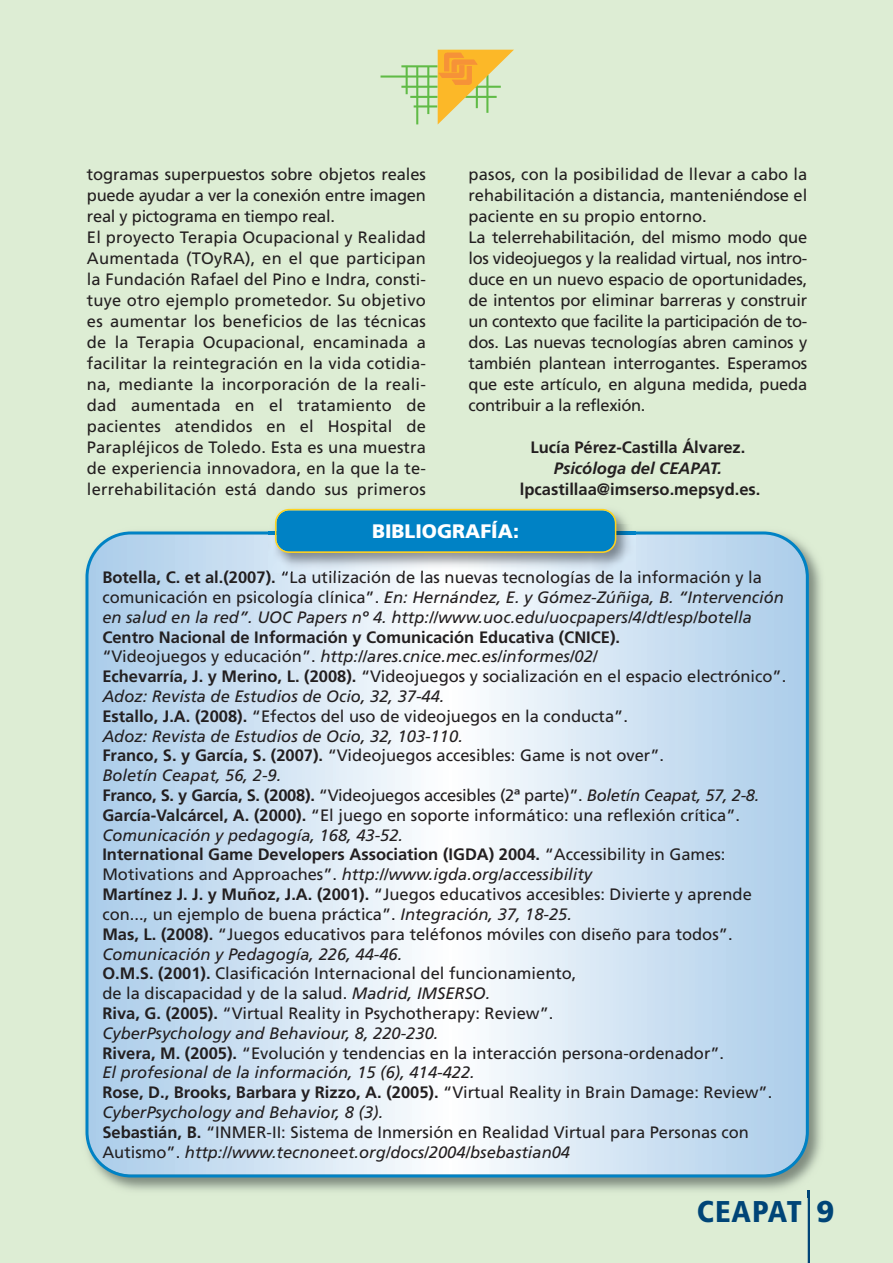
<style>
.page{position:relative;width:893px;height:1263px;background:#fff}
.page>*{position:absolute;margin:0;border:0;box-sizing:border-box;transform-origin:0 0}
.t1{font:900 condensed 30px "Frutiger";letter-spacing:.03em;color:#004577}
.t2{font:900 19.5px "Frutiger";color:#fff}
.t3{font:16.5px/21px "Frutiger";color:#231f20}
.t4{font:italic 16.5px/19.8px "Frutiger";color:#231f20}
.t5{font:700 16.5px "Frutiger";color:#231f20}
.t6{font:italic 700 16.5px "Frutiger";color:#231f20}
.s1{font-weight:700;font-style:normal}
.s2{font-style:normal}
.s3{font-weight:700}
.s4{font-style:italic}
.s5{font-stretch:normal}
</style>
<div class="page">
<div style="left:1px;top:0;width:891px;height:1262px;background:#ddedd4"></div>
<hr style="left:401px;top:65px;width:36px;height:2px;background:#60bb46">
<hr style="left:380px;top:75px;width:57px;height:3px;background:#60bb46">
<hr style="left:401px;top:86px;width:36px;height:2px;background:#60bb46">
<hr style="left:410px;top:96px;width:27px;height:2px;background:#60bb46">
<hr style="left:413px;top:105px;width:24px;height:2px;background:#60bb46">
<hr style="left:427px;top:66px;width:2px;height:48px;background:#60bb46">
<hr style="left:416px;top:67px;width:2px;height:57px;background:#60bb46">
<hr style="left:405px;top:66px;width:2px;height:28px;background:#60bb46">
<svg style="left:437px;top:50px;width:77px;height:74px"></svg>
<hr style="left:807px;top:1189px;width:2px;height:73px;background:#004577">
<img style="left:103px;top:549px;width:719px;height:647px">
<svg style="left:807px;top:1189px;width:2px;height:7px"></svg>
<svg style="left:85px;top:531px;width:723px;height:646px;background:#cfe2f2"></svg>
<img style="left:268px;top:512px;width:367px;height:60px">
<img style="left:282px;top:570px;width:153px;height:2px">
<svg style="left:275px;top:508px;width:341px;height:45px;background:#1a8bb8"></svg>
<p class="t3" style="left:87px;top:165px;width:340px">togramas superpuestos sobre objetos reales puede ayudar a ver la conexión entre imagen real y pictograma en tiempo real.<br>El proyecto Terapia Ocupacional y Realidad Aumentada (TOyRA), en el que participan la Fundación Rafael del Pino e Indra, consti&shy;tuye otro ejemplo prometedor. Su objetivo es aumentar los beneficios de las técnicas de la Terapia Ocupacional, encaminada a facilitar la reintegración en la vida cotidia&shy;na, mediante la incorporación de la reali&shy;dad aumentada en el tratamiento de pacientes atendidos en el Hospital de Parapléjicos de Toledo. Esta es una muestra de experiencia innovadora, en la que la te&shy;lerrehabilitación está dando sus primeros</p>
<p class="t3" style="left:468px;top:165px;width:340px">pasos, con la posibilidad de llevar a cabo la rehabilitación a distancia, manteniéndose el paciente en su propio entorno.<br>La telerrehabilitación, del mismo modo que los videojuegos y la realidad virtual, nos intro&shy;duce en un nuevo espacio de oportunidades, de intentos por eliminar barreras y construir un contexto que facilite la participación de to&shy;dos. Las nuevas tecnologías abren caminos y también plantean interrogantes. Esperamos que este artículo, en alguna medida, pueda contribuir a la reflexión.</p>
<p class="t5" style="left:530px;top:441px;width:216px">Lucía Pérez-Castilla Álvarez.</p>
<p class="t6" style="left:553px;top:462px;width:170px">Psicóloga del CEAPAT.</p>
<p class="t5" style="left:519px;top:479px;width:242px">lpcastillaa@imserso.mepsyd.es.</p>
<p class="t2" style="left:372px;top:523px;width:148px">BIBLIOGRAFÍA:</p>
<p class="t4" style="left:102px;top:568px;width:683px"><span class="s1">Botella, C. et al.(2007).</span> <span class="s2">“La utilización de las nuevas tecnologías de la información y la comunicación en psicología clínica”.</span> En: Hernández, E. y Gómez-Zúñiga, B. “Intervención en salud en la red”. UOC Papers nº 4. http://www.uoc.edu/uocpapers/4/dt/esp/botella</p>
<p class="t3" style="left:102px;top:628px;width:685px;line-height:19.8px"><span class="s3">Centro Nacional de Información y Comunicación Educativa (CNICE).<br></span>“Videojuegos y educación”. <span class="s4">http://ares.cnice.mec.es/informes/02/<br></span><span class="s3">Echevarría, J. y Merino, L. (2008).</span> “Videojuegos y socialización en el espacio electrónico”.<br><span class="s4">Adoz: Revista de Estudios de Ocio, 32, 37-44.<br></span><span class="s3">Estallo, J.A. (2008).</span> “Efectos del uso de videojuegos en la conducta”.<br><span class="s4">Adoz: Revista de Estudios de Ocio, 32, 103-110.<br></span><span class="s3">Franco, S. y García, S. (2007).</span> “Videojuegos accesibles: Game is not over”.<br><span class="s4">Boletín Ceapat, 56, 2-9.<br></span><span class="s3">Franco, S. y García, S. (2008).</span> “Videojuegos accesibles (2ª parte)”. <span class="s4">Boletín Ceapat, 57, 2-8.<br></span><span class="s3">García-Valcárcel, A. (2000).</span> “El juego en soporte informático: una reflexión crítica”.<br><span class="s4">Comunicación y pedagogía, 168, 43-52.<br></span><span class="s3">International Game Developers Association (IGDA) 2004.</span> “Accessibility in Games:<br>Motivations and Approaches”. <span class="s4">http://www.igda.org/accessibility<br></span><span class="s3">Martínez J. J. y Muñoz, J.A. (2001).</span> “Juegos educativos accesibles: Divierte y aprende con..., un ejemplo de buena práctica”. <span class="s4">Integración, 37, 18-25.<br></span><span class="s3">Mas, L. (2008).</span> “Juegos educativos para teléfonos móviles con diseño para todos”.<br><span class="s4">Comunicación y Pedagogía, 226, 44-46.<br></span><span class="s3">O.M.S. (2001).</span> Clasificación Internacional del funcionamiento,<br>de la discapacidad y de la salud. <span class="s4">Madrid, IMSERSO.<br></span><span class="s3">Riva, G. (2005).</span> “Virtual Reality in Psychotherapy: Review”.<br><span class="s4">CyberPsychology and Behaviour, 8, 220-230.<br></span><span class="s3">Rivera, M. (2005).</span> “Evolución y tendencias en la interacción persona-ordenador”.<br><span class="s4">El profesional de la información, 15 (6), 414-422.<br></span><span class="s3">Rose, D., Brooks, Barbara y Rizzo, A. (2005).</span> “Virtual Reality in Brain Damage: Review”.<br><span class="s4">CyberPsychology and Behavior, 8 (3).<br></span><span class="s3">Sebastián, B.</span> “INMER-II: Sistema de Inmersión en Realidad Virtual para Personas con Autismo”. <span class="s4">http://www.tecnoneet.org/docs/2004/bsebastian04</span></p>
<h1 class="t1" style="left:696px;top:1198px;width:139px">CEAPAT <span class="s5">9</span></h1>
</div>
